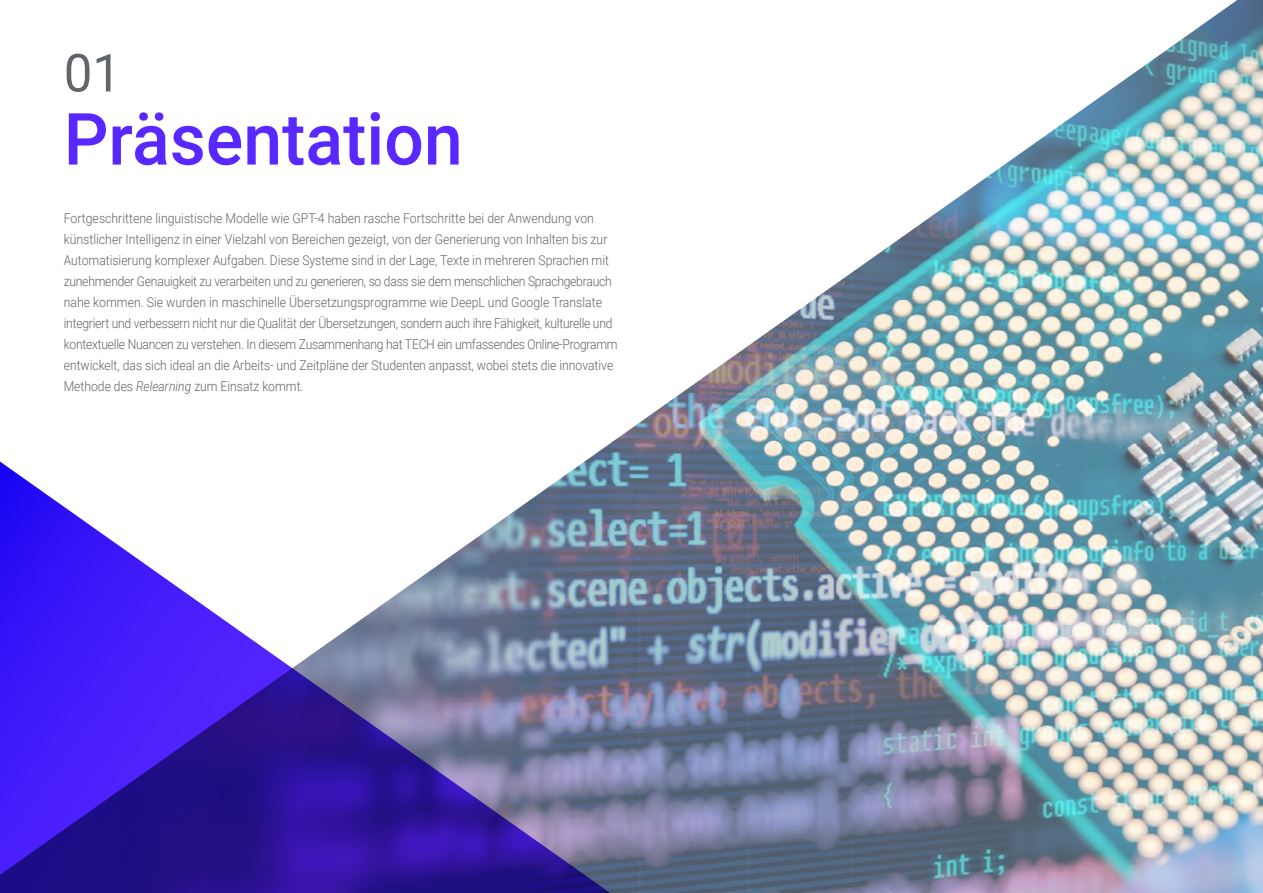
<style>
.page{position:relative;width:1263px;height:893px;background:#fff}
.page>*{position:absolute;margin:0;border:0;box-sizing:border-box;transform-origin:0 0}
.t1{font:500 72px "Roboto";color:#5927ff}
.t2{font:52.5px "Roboto";color:#61646a}
.t3{font:300 13.5px/21px "Roboto";color:#61646a;scale:.91 1}
.s1{font-style:italic}
</style>
<div class="page">
<img style="left:606px;top:0;width:657px;height:893px">
<svg style="left:0;top:446px;width:640px;height:447px"></svg>
<h2 class="t2" style="left:64px;top:36px;width:59px">01</h2>
<h1 class="t1" style="left:64px;top:89px;width:400px">Präsentation</h1>
<p class="t3" style="left:64px;top:207px;width:610px">Fortgeschrittene linguistische Modelle wie GPT-4 haben rasche Fortschritte bei der Anwendung von künstlicher Intelligenz in einer Vielzahl von Bereichen gezeigt, von der Generierung von Inhalten bis zur Automatisierung komplexer Aufgaben. Diese Systeme sind in der Lage, Texte in mehreren Sprachen mit zunehmender Genauigkeit zu verarbeiten und zu generieren, so dass sie dem menschlichen Sprachgebrauch nahe kommen. Sie wurden in maschinelle Übersetzungsprogramme wie DeepL und Google Translate integriert und verbessern nicht nur die Qualität der Übersetzungen, sondern auch ihre Fähigkeit, kulturelle und kontextuelle Nuancen zu verstehen. In diesem Zusammenhang hat TECH ein umfassendes Online-Programm entwickelt, das sich ideal an die Arbeits- und Zeitpläne der Studenten anpasst, wobei stets die innovative Methode des <span class="s1">Relearning</span> zum Einsatz kommt.</p>
</div>
